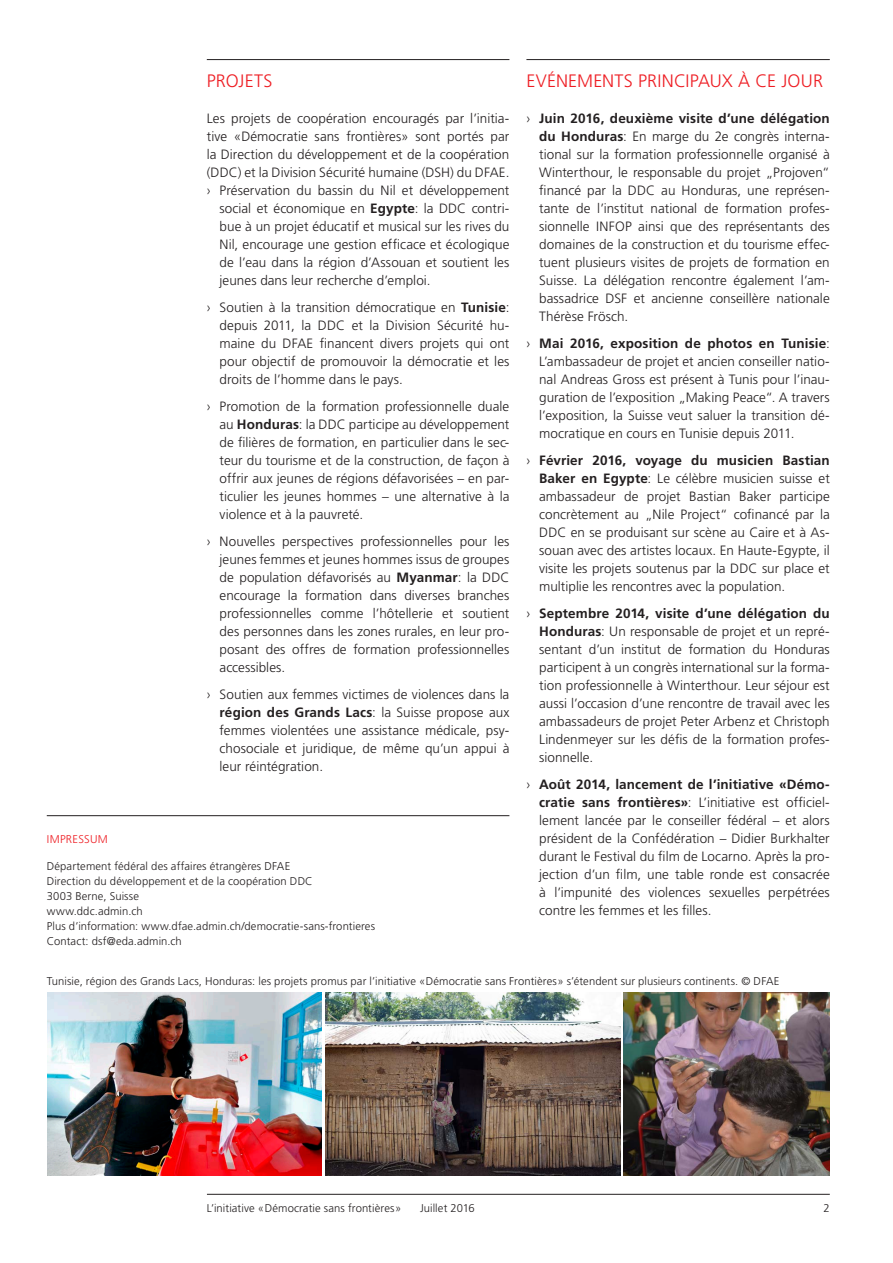
<style>
.page{position:relative;width:893px;height:1263px;background:#fff}
.page>*{position:absolute;margin:0;border:0;box-sizing:border-box;transform-origin:0 0}
.Titel_Linie{font:300 18px "Frutiger LT Pro";letter-spacing:.01em;color:#ee1d23}
.Lauftext{font:300 13.5px/18px "Frutiger LT Pro";letter-spacing:.005em;color:#231f20;text-align:justify}
.Impressum{font:300 11.25px "Frutiger LT Pro";letter-spacing:.01em;color:#231f20}
.Titel_Linie_klein{font:300 11.25px "Frutiger LT Pro";letter-spacing:.025em;color:#ee1d23}
.Lauftext-2{font:300 11.25px "Frutiger LT Pro";color:#231f20}
.s1{font-weight:700}
</style>
<div class="page">
<hr style="left:207px;top:1194px;width:623px;height:1px;background:#231f20">
<hr style="left:47px;top:815px;width:462px;height:1px;background:#231f20">
<img style="left:48px;top:993px;width:273px;height:183px">
<img style="left:624px;top:993px;width:206px;height:183px">
<img style="left:325px;top:993px;width:295px;height:183px">
<hr style="left:207px;top:59px;width:302px;height:1px;background:#231f20">
<hr style="left:526px;top:59px;width:304px;height:1px;background:#231f20">
<p class="Titel_Linie" style="left:526px;top:70px;width:298px">EVÉNEMENTS PRINCIPAUX À CE JOUR</p>
<p class="Lauftext" style="left:539px;top:109px;width:292px;text-indent:-13px">› <span class="s1">Juin 2016, deuxième visite d’une délégation du Honduras</span>: En marge du 2e congrès interna&shy;tional sur la formation professionnelle organisé à Winterthour, le responsable du projet „Projoven“ financé par la DDC au Honduras, une représen&shy;tante de l’institut national de formation profes&shy;sionnelle INFOP ainsi que des représentants des domaines de la construction et du tourisme effec&shy;tuent plusieurs visites de projets de formation en Suisse. La délégation rencontre également l’am&shy;bassadrice DSF et ancienne conseillère nationale Thérèse Frösch.</p>
<p class="Lauftext" style="left:539px;top:334px;width:292px;text-indent:-13px">› <span class="s1">Mai 2016, exposition de photos en Tunisie</span>:<br>L’ambassadeur de projet et ancien conseiller natio&shy;nal Andreas Gross est présent à Tunis pour l’inau&shy;guration de l’exposition „Making Peace“. A travers l’exposition, la Suisse veut saluer la transition dé&shy;mocratique en cours en Tunisie depuis 2011.</p>
<p class="Lauftext" style="left:539px;top:451px;width:292px;text-indent:-13px">› <span class="s1">Février 2016, voyage du musicien Bastian Baker en Egypte</span>: Le célèbre musicien suisse et ambassadeur de projet Bastian Baker participe concrètement au „Nile Project“ cofinancé par la DDC en se produisant sur scène au Caire et à As&shy;souan avec des artistes locaux. En Haute-Egypte, il visite les projets soutenus par la DDC sur place et multiplie les rencontres avec la population.</p>
<p class="Lauftext" style="left:539px;top:604px;width:292px;text-indent:-13px">› <span class="s1">Septembre 2014, visite d’une délégation du Honduras</span>: Un responsable de projet et un repré&shy;sentant d’un institut de formation du Honduras participent à un congrès international sur la forma&shy;tion professionnelle à Winterthour. Leur séjour est aussi l’occasion d’une rencontre de travail avec les ambassadeurs de projet Peter Arbenz et Christoph Lindenmeyer sur les défis de la formation profes&shy;sionnelle.</p>
<p class="Lauftext" style="left:539px;top:775px;width:292px;text-indent:-13px">› <span class="s1">Août 2014, lancement de l’initiative «Démo&shy;cratie sans frontières»</span>: L’initiative est officiel&shy;lement lancée par le conseiller fédéral – et alors président de la Confédération – Didier Burkhalter durant le Festival du film de Locarno. Après la pro&shy;jection d’un film, une table ronde est consacrée à l’impunité des violences sexuelles perpétrées contre les femmes et les filles.</p>
<p class="Titel_Linie" style="left:207px;top:70px;width:67px">PROJETS</p>
<p class="Lauftext" style="left:207px;top:109px;width:304px">Les projets de coopération encouragés par l’initia&shy;tive «Démocratie sans frontières» sont portés par la Direction du développement et de la coopération (DDC) et la Division Sécurité humaine (DSH) du DFAE.</p>
<p class="Lauftext" style="left:220px;top:181px;width:291px;text-indent:-13px">› Préservation du bassin du Nil et développement social et économique en <span class="s1">Egypte</span>: la DDC contri&shy;bue à un projet éducatif et musical sur les rives du Nil, encourage une gestion efficace et écologique de l’eau dans la région d’Assouan et soutient les jeunes dans leur recherche d’emploi.</p>
<p class="Lauftext" style="left:220px;top:298px;width:291px;text-indent:-13px">› Soutien à la transition démocratique en <span class="s1">Tunisie</span>: depuis 2011, la DDC et la Division Sécurité hu&shy;maine du DFAE financent divers projets qui ont pour objectif de promouvoir la démocratie et les droits de l’homme dans le pays.</p>
<p class="Lauftext" style="left:220px;top:397px;width:291px;text-indent:-13px">› Promotion de la formation professionnelle duale au <span class="s1">Honduras</span>: la DDC participe au développement de filières de formation, en particulier dans le sec&shy;teur du tourisme et de la construction, de façon à offrir aux jeunes de régions défavorisées – en par&shy;ticulier les jeunes hommes – une alternative à la violence et à la pauvreté.</p>
<p class="Lauftext" style="left:220px;top:532px;width:291px;text-indent:-13px">› Nouvelles perspectives professionnelles pour les jeunes femmes et jeunes hommes issus de groupes de population défavorisés au <span class="s1">Myanmar</span>: la DDC encourage la formation dans diverses branches professionnelles comme l’hôtellerie et soutient des personnes dans les zones rurales, en leur pro&shy;posant des offres de formation professionnelles accessibles.</p>
<p class="Lauftext" style="left:220px;top:685px;width:291px;text-indent:-13px">› Soutien aux femmes victimes de violences dans la <span class="s1">région des Grands Lacs</span>: la Suisse propose aux femmes violentées une assistance médicale, psy&shy;chosociale et juridique, de même qu’un appui à leur réintégration.</p>
<p class="Titel_Linie_klein" style="left:47px;top:832px;width:63px">IMPRESSUM</p>
<p class="Impressum" style="left:47px;top:860px;width:245px">Département fédéral des affaires étrangères DFAE</p>
<p class="Impressum" style="left:47px;top:875px;width:268px">Direction du développement et de la coopération DDC</p>
<p class="Impressum" style="left:47px;top:890px;width:94px">3003 Berne, Suisse</p>
<p class="Impressum" style="left:47px;top:905px;width:97px">www.ddc.admin.ch</p>
<p class="Impressum" style="left:47px;top:920px;width:330px">Plus d’information: www.dfae.admin.ch/democratie-sans-frontieres</p>
<p class="Impressum" style="left:47px;top:935px;width:137px">Contact: dsf@eda.admin.ch</p>
<p class="Impressum" style="left:47px;top:974px;width:734px">Tunisie, région des Grands Lacs, Honduras: les projets promus par l’initiative «Démocratie sans Frontières» s’étendent sur plusieurs continents. © DFAE</p>
<p class="Impressum" style="left:207px;top:1201px;width:196px">L’initiative «Démocratie sans frontières»</p>
<p class="Impressum" style="left:420px;top:1201px;width:56px">Juillet 2016</p>
<p class="Lauftext-2" style="left:823px;top:1201px;width:8px">2</p>
</div>
